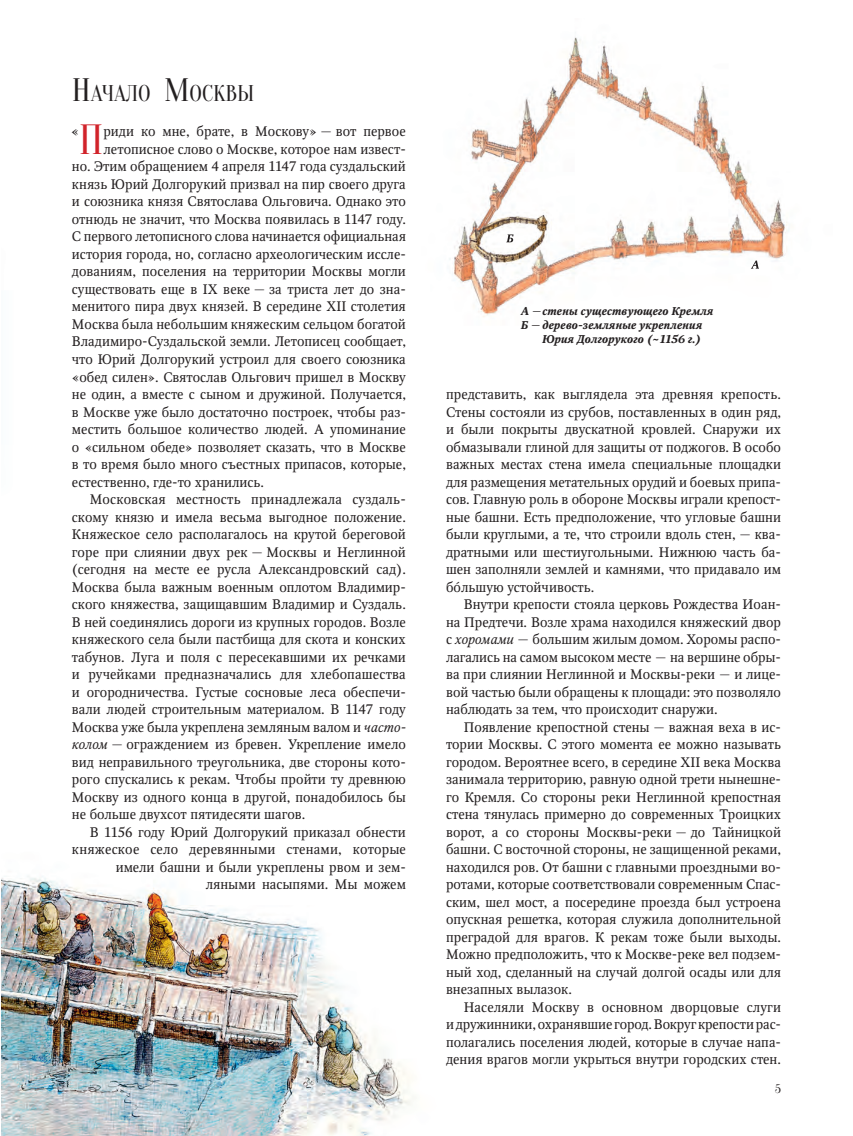
<style>
.page{position:relative;width:853px;height:1136px;background:#fff}
.page>*{position:absolute;margin:0;border:0;box-sizing:border-box;transform-origin:0 0}
.t1{font:42.25px "Oranienbaum";color:#d1232a}
.t2{font:22.75px "Oranienbaum";color:#231f20}
.t3{font:14.12px "Octava C";color:#231f20}
.t4{font:13.75px/17.5px "Octava C";color:#231f20;text-align:justify}
.t5{font:12.5px "Oranienbaum";color:#231f20}
.t6{font:italic 700 11.25px "Octava C";color:#231f20}
.s1{font-size:32.5px}
.s2{font-style:italic}
.s3{font-family:"Newton Phonetic C"}
</style>
<div class="page">
<img style="left:1px;top:876px;width:410px;height:260px">
<img style="left:449px;top:37px;width:340px;height:280px">
<svg style="left:750px;top:261px;width:9px;height:8px"></svg>
<svg style="left:506px;top:234px;width:7px;height:8px"></svg>
<h2 class="t2" style="left:72px;top:85px;width:184px"><span class="s1">Н</span>АЧАЛО <span class="s1">М</span>ОСКВЫ</h2>
<p class="t3" style="left:71px;top:125px;width:9px">«</p>
<h1 class="t1" style="left:79px;top:124px;width:26px">П</h1>
<p class="t4" style="left:103px;top:124px;width:304px">риди ко мне, брате, в Москову» — вот первое</p>
<p class="t4" style="left:103px;top:141px;width:304px">летописное слово о Москве, которое нам извест-</p>
<p class="t4" style="left:72px;top:159px;width:335px">но. Этим обращением 4 апреля 1147 года суздальский</p>
<p class="t4" style="left:72px;top:176px;width:335px">князь Юрий Долгорукий призвал на пир своего друга</p>
<p class="t4" style="left:72px;top:194px;width:335px">и союзника князя Святослава Ольговича. Однако это</p>
<p class="t4" style="left:72px;top:211px;width:335px">отнюдь не значит, что Москва появилась в 1147 году.</p>
<p class="t4" style="left:72px;top:229px;width:335px">С первого летописного слова начинается официальная</p>
<p class="t4" style="left:72px;top:246px;width:335px">история города, но, согласно археологическим иссле-</p>
<p class="t4" style="left:72px;top:264px;width:335px">дованиям, поселения на территории Москвы могли</p>
<p class="t4" style="left:72px;top:281px;width:335px">существовать еще в IX веке — за триста лет до зна-</p>
<p class="t4" style="left:72px;top:299px;width:335px">менитого пира двух князей. В середине XII столетия</p>
<p class="t4" style="left:72px;top:316px;width:335px">Москва была небольшим княжеским сельцом богатой</p>
<p class="t4" style="left:72px;top:334px;width:335px">Владимиро-Суздальской земли. Летописец сообщает,</p>
<p class="t4" style="left:72px;top:351px;width:335px">что Юрий Долгорукий устроил для своего союзника</p>
<p class="t4" style="left:72px;top:369px;width:335px">«обед силен». Святослав Ольгович пришел в Москву</p>
<p class="t4" style="left:72px;top:386px;width:335px">не один, а вместе с сыном и дружиной. Получается,</p>
<p class="t4" style="left:72px;top:404px;width:335px">в Москве уже было достаточно построек, чтобы раз-</p>
<p class="t4" style="left:72px;top:421px;width:335px">местить большое количество людей. А упоминание</p>
<p class="t4" style="left:72px;top:439px;width:335px">о «сильном обеде» позволяет сказать, что в Москве</p>
<p class="t4" style="left:72px;top:456px;width:335px">в то время было много съестных припасов, которые,</p>
<p class="t4" style="left:72px;top:474px;width:194px">естественно, где-то хранились.</p>
<p class="t4" style="left:90px;top:492px;width:318px">Московская местность принадлежала суздаль-</p>
<p class="t4" style="left:72px;top:509px;width:335px">скому князю и имела весьма выгодное положение.</p>
<p class="t4" style="left:72px;top:527px;width:335px">Княжеское село располагалось на крутой береговой</p>
<p class="t4" style="left:72px;top:544px;width:335px">горе при слиянии двух рек — Москвы и Неглинной</p>
<p class="t4" style="left:72px;top:562px;width:335px">(сегодня на месте ее русла Александровский сад).</p>
<p class="t4" style="left:72px;top:579px;width:335px">Москва была важным военным оплотом Владимир-</p>
<p class="t4" style="left:72px;top:597px;width:335px">ского княжества, защищавшим Владимир и Суздаль.</p>
<p class="t4" style="left:72px;top:614px;width:335px">В ней соединялись дороги из крупных городов. Возле</p>
<p class="t4" style="left:72px;top:632px;width:335px">княжеского села были пастбища для скота и конских</p>
<p class="t4" style="left:72px;top:649px;width:335px">табунов. Луга и поля с пересекавшими их речками</p>
<p class="t4" style="left:72px;top:667px;width:335px">и ручейками предназначались для хлебопашества</p>
<p class="t4" style="left:72px;top:684px;width:335px">и огородничества. Густые сосновые леса обеспечи-</p>
<p class="t4" style="left:72px;top:702px;width:335px">вали людей строи тельным материалом. В 1147 году</p>
<p class="t4" style="left:72px;top:719px;width:335px">Москва уже была укреплена земляным валом и <span class="s2">часто-</span></p>
<p class="t4" style="left:72px;top:737px;width:335px"><span class="s2">колом</span> — ограждением из бревен. Укрепление имело</p>
<p class="t4" style="left:72px;top:754px;width:335px">вид неправильного треугольника, две стороны кото-</p>
<p class="t4" style="left:72px;top:772px;width:335px">рого спускались к рекам. Чтобы пройти ту древнюю</p>
<p class="t4" style="left:72px;top:789px;width:335px">Москву из одного конца в другой, понадобилось бы</p>
<p class="t4" style="left:72px;top:807px;width:235px">не больше двухсот пятидесяти шагов.</p>
<p class="t4" style="left:90px;top:824px;width:318px">В 1156 году Юрий Долгорукий приказал об нести</p>
<p class="t4" style="left:72px;top:842px;width:335px">княжеское село деревянными стенами, которые</p>
<p class="t4" style="left:116px;top:859px;width:291px">имели башни и были укреплены рвом и зем-</p>
<p class="t4" style="left:206px;top:877px;width:201px">ляными насыпями. Мы можем</p>
<p class="t6" style="left:520px;top:307px;width:194px">А — стены существующего Кремля</p>
<p class="t6" style="left:520px;top:320px;width:183px">Б — дерево-земляные укрепления</p>
<p class="t6" style="left:542px;top:334px;width:160px">Юрия Долгорукого (~1156 г.)</p>
<p class="t4" style="left:446px;top:387px;width:336px">представить, как выглядела эта древняя крепость.<br>Стены состояли из срубов, поставленных в один ряд, и были покрыты двускатной кровлей. Снаружи их обмазывали глиной для защиты от поджогов. В особо важных местах стена имела специальные площадки для размещения метательных орудий и боевых припа&shy;сов. Главную роль в обороне Москвы играли крепост&shy;ные башни. Есть предположение, что угловые башни были круглыми, а те, что строили вдоль стен, — ква&shy;дратными или шестиугольными. Нижнюю часть ба&shy;шен заполняли землей и камнями, что придавало им бо<span class="s3">2</span>льшую устойчивость.</p>
<p class="t4" style="left:446px;top:597px;width:336px;text-indent:18px">Внутри крепости стояла церковь Рождества Иоан&shy;на Предтечи. Возле храма находился княжеский двор с <span class="s2">хоромами</span> — большим жилым домом. Хоромы распо&shy;лагались на самом высоком месте — на вершине обры&shy;ва при слиянии Неглинной и Москвы-реки — и лице&shy;вой частью были обращены к площади: это позволяло наблюдать за тем, что происходит снаружи.</p>
<p class="t4" style="left:446px;top:719px;width:336px;text-indent:18px">Появление крепостной стены — важная веха в ис&shy;тории Москвы. С этого момента ее можно называть городом. Вероятнее всего, в середине XII века Москва занимала территорию, равную одной трети нынешне&shy;го Кремля. Со стороны реки Неглинной крепостная стена тянулась примерно до современных Троицких ворот, а со стороны Москвы-реки — до Тайницкой башни. С восточной стороны, не защищенной реками, находился ров. От башни с главными проездными во&shy;ротами, которые соответствовали современным Спас&shy;ским, шел мост, а посередине проезда был устроена опускная решетка, которая служила дополнительной преградой для врагов. К рекам тоже были выходы.<br>Можно предположить, что к Москве-реке вел подзем&shy;ный ход, сделанный на случай долгой осады или для внезапных вылазок.</p>
<p class="t4" style="left:446px;top:999px;width:336px;text-indent:18px">Населяли Москву в основном дворцовые слуги и дружинники, охранявшие город. Вокруг крепости рас&shy;полагались поселения людей, которые в случае напа&shy;дения врагов могли укрыться внутри городских стен.</p>
<p class="t5" style="left:775px;top:1084px;width:7px">5</p>
</div>
